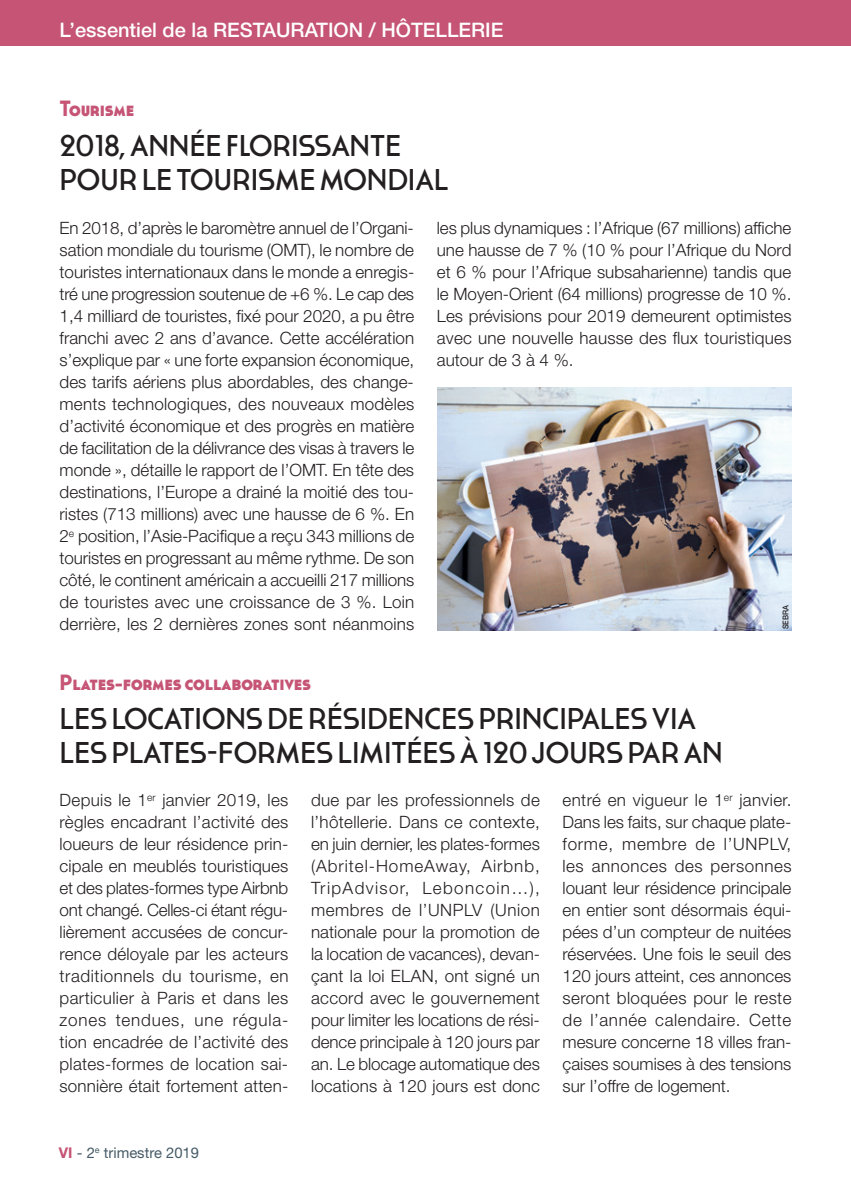
<style>
.page{position:relative;width:851px;height:1191px;background:#fff}
.page>*{position:absolute;margin:0;border:0;box-sizing:border-box;transform-origin:0 0}
.t1{font:30px/34px "Cassannet";letter-spacing:-.005em;color:#231f20}
.t2{font:700 22px "Cassannet";letter-spacing:-.005em;color:#c55475}
.t3{font:500 20px "Helvetica Neue LT Std";color:#fff}
.t4{font:300 17px/22px "Helvetica Neue LT Std";letter-spacing:.01em;color:#231f20;text-align:justify}
.t5{font:14.8px "Helvetica Neue LT Std";color:#465b67}
.t6{font:500 8px "Helvetica Neue LT Std";letter-spacing:-.01em;color:#231f20;scale:.9 1}
.s1{font-weight:700;color:#c55475}
</style>
<div class="page">
<hr style="left:850px;top:0;width:1px;height:45px;background:#c55475">
<img style="left:437px;top:388px;width:354px;height:242px">
<div style="left:0;top:0;width:850px;height:45px;background:#c55475"></div>
<p class="t3" style="left:60px;top:18px;width:445px">L’essentiel de la RESTAURATION / HÔTELLERIE</p>
<p class="t2" style="left:60px;top:96px;width:76px">Tourisme</p>
<h1 class="t1" style="left:60px;top:128px;width:390px">2018, ANNÉE FLORISSANTE<br>POUR LE TOURISME MONDIAL</h1>
<p class="t4" style="left:60px;top:217px;width:356px">En 2018, d’après le baromètre annuel de l’Organi&shy;sation mondiale du tourisme (OMT), le nombre de touristes internationaux dans le monde a enregis&shy;tré une progression soutenue de +6 %. Le cap des 1,4 milliard de touristes, fixé pour 2020, a pu être franchi avec 2 ans d’avance. Cette accélération s’explique par « une forte expansion économique, des tarifs aériens plus abordables, des change&shy;ments technologiques, des nouveaux modèles d’activité économique et des progrès en matière de facilitation de la délivrance des visas à travers le monde », détaille le rapport de l’OMT. En tête des destinations, l’Europe a drainé la moitié des tou&shy;ristes (713 millions) avec une hausse de 6 %. En 2<sup>e</sup> position, l’Asie-Pacifique a reçu 343 millions de touristes en progressant au même rythme. De son côté, le continent américain a accueilli 217 millions de touristes avec une croissance de 3 %. Loin derrière, les 2 dernières zones sont néanmoins</p>
<p class="t4" style="left:437px;top:217px;width:356px">les plus dynamiques : l’Afrique (67 millions) affiche une hausse de 7 % (10 % pour l’Afrique du Nord et 6 % pour l’Afrique subsaharienne) tandis que le Moyen-Orient (64 millions) progresse de 10 %.<br>Les prévisions pour 2019 demeurent optimistes avec une nouvelle hausse des flux touristiques autour de 3 à 4 %.</p>
<p class="t6" style="left:780px;top:629px;width:28px;rotate:-90deg">SEBRA</p>
<p class="t2" style="left:60px;top:669px;width:253px">Plates-formes collaboratives</p>
<h1 class="t1" style="left:60px;top:702px;width:664px">LES LOCATIONS DE RÉSIDENCES PRINCIPALES VIA<br>LES PLATES-FORMES LIMITÉES À 120JOURS PAR AN</h1>
<p class="t4" style="left:60px;top:789px;width:230px">Depuis le 1<sup>er</sup> janvier 2019, les règles encadrant l’activité des loueurs de leur résidence prin&shy;cipale en meublés touristiques et des plates-formes type Airbnb ont changé. Celles-ci étant régu&shy;lièrement accusées de concur&shy;rence déloyale par les acteurs traditionnels du tourisme, en particulier à Paris et dans les zones tendues, une régula&shy;tion encadrée de l’activité des plates-formes de location sai&shy;sonnière était fortement atten-</p>
<p class="t4" style="left:311px;top:789px;width:230px">due par les professionnels de l’hôtellerie. Dans ce contexte, en juin dernier, les plates-formes (Abritel-HomeAway, Airbnb, TripAdvisor, Leboncoin…), membres de l’UNPLV (Union nationale pour la promotion de la location de vacances), devan&shy;çant la loi ELAN, ont signé un accord avec le gouvernement pour limiter les locations de rési&shy;dence principale à 120 jours par an. Le blocage automatique des locations à 120 jours est donc</p>
<p class="t4" style="left:562px;top:789px;width:230px">entré en vigueur le 1<sup>er</sup> janvier.<br>Dans les faits, sur chaque plate&shy;forme, membre de l’UNPLV, les annonces des personnes louant leur résidence principale en entier sont désormais équi&shy;pées d’un compteur de nuitées réservées. Une fois le seuil des 120 jours atteint, ces annonces seront bloquées pour le reste de l’année calendaire. Cette mesure concerne 18 villes fran&shy;çaises soumises à des tensions sur l’offre de logement.</p>
<p class="t5" style="left:59px;top:1144px;width:142px"><span class="s1">VI</span> - 2<sup>e</sup> trimestre 2019</p>
</div>
